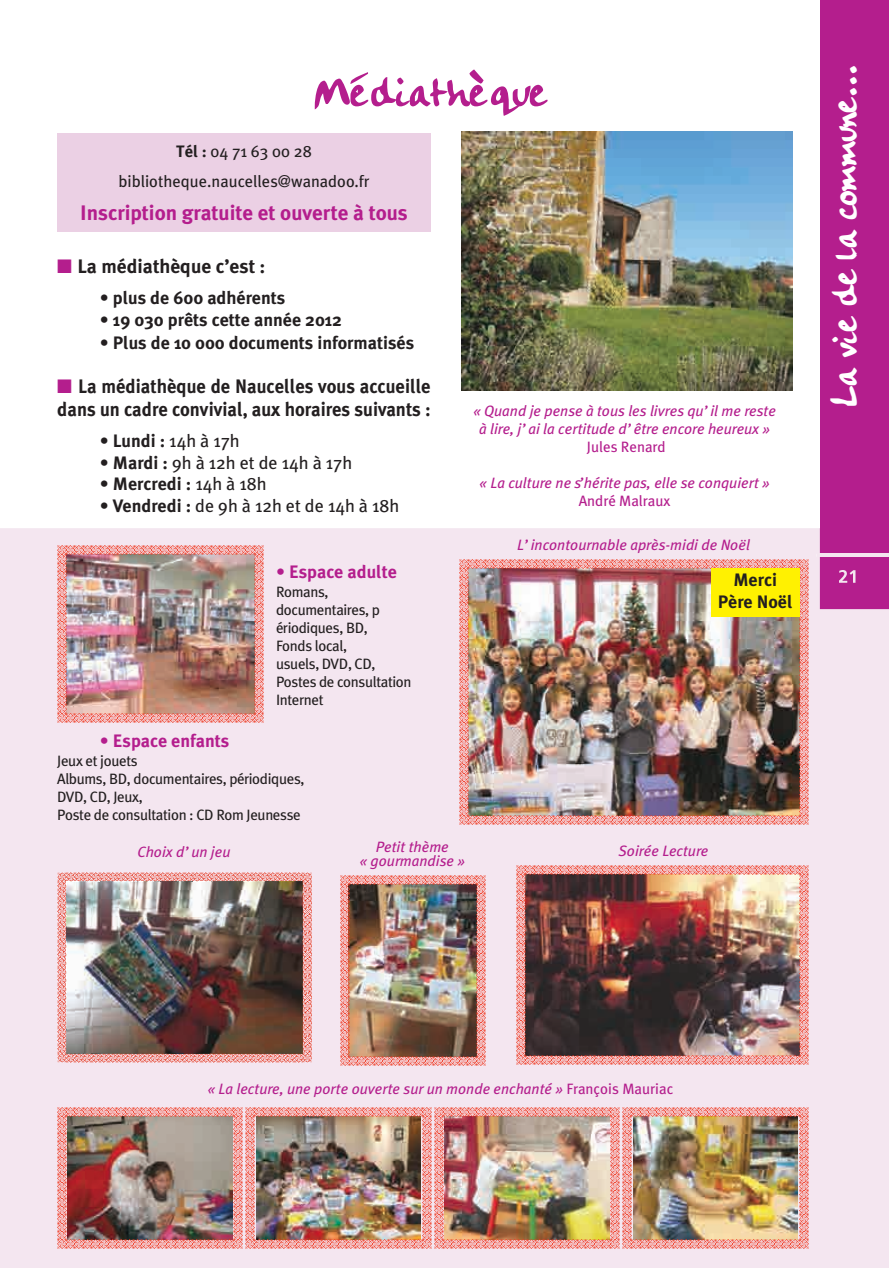
<style>
.page{position:relative;width:889px;height:1268px;background:#fff}
.page>*{position:absolute;margin:0;border:0;box-sizing:border-box;transform-origin:0 0}
.t1{font:52.5px "City Art Script SSK";color:#b41e8d}
.t2{font:45px "City Art Script SSK";letter-spacing:-.01em;color:#fff}
.t3{font:700 21px "Meta Plus";color:#b41e8d}
.t4{font:700 19.5px/22.5px "Meta Plus";color:#231f20;scale:.95 1}
.t5{font:700 19.5px "Meta Plus";color:#231f20}
.t6{font:700 18px/21.6px "Meta Plus";color:#231f20;text-align:center}
.t7{font:18px "Meta Plus";color:#231f20}
.t8{font:700 18px "Meta Plus";color:#b41e8d}
.t9{font:16.5px/30px "Meta Plus";color:#231f20;text-align:center}
.t10{font:italic 15px/18px "Meta Plus";color:#b41e8d;text-align:center}
.t11{font:15px/18px "Meta Plus";letter-spacing:-.025em;color:#231f20}
.t12{font:15px "Meta Plus";color:#b41e8d}
.s1{font-weight:700}
.s2{color:#b41e8d}
.s3{font-weight:400}
.s4{font-style:normal}
</style>
<div class="page">
<div style="left:819px;top:0;width:69px;height:609px;background:#b41e8d"></div>
<div style="left:0;top:528px;width:888px;height:740px;background:#f4e6f0"></div>
<svg style="left:819px;top:528px;width:69px;height:81px"></svg>
<hr style="left:816px;top:554px;width:72px;height:3px;background:#f4e6f0">
<div style="left:57px;top:133px;width:373px;height:98px;background:#ebd0e4"></div>
<img style="left:461px;top:131px;width:330px;height:259px">
<img style="left:57px;top:546px;width:206px;height:176px">
<img style="left:459px;top:560px;width:349px;height:265px">
<div style="left:710px;top:569px;width:89px;height:48px;background:#fff101"></div>
<img style="left:57px;top:872px;width:255px;height:190px">
<img style="left:340px;top:875px;width:145px;height:190px">
<img style="left:516px;top:865px;width:291px;height:199px">
<img style="left:57px;top:1108px;width:750px;height:140px">
<h1 class="t1" style="left:312px;top:58px;width:236px">Médiathèque</h1>
<p class="t9" style="left:118px;top:137px;width:252px"><span class="s1">Tél :</span> 04 71 63 00 28 bibliotheque.naucelles@wanadoo.fr</p>
<h3 class="t3" style="left:80px;top:201px;width:329px">Inscription gratuite et ouverte à tous</h3>
<h3 class="t5" style="left:57px;top:255px;width:210px"><span class="s2">■</span> La médiathèque c’est :</h3>
<p class="t6" style="left:100px;top:287px;width:187px">• plus de 600 adhérents</p>
<p class="t6" style="left:100px;top:309px;width:243px">• 19 030 prêts cette année 2012</p>
<p class="t6" style="left:100px;top:332px;width:316px">• Plus de 10 000 documents informatisés</p>
<h3 class="t4" style="left:57px;top:375px;width:394px"><span class="s2">■</span> La médiathèque de Naucelles vous accueille dans un cadre convivial, aux horaires suivants :</h3>
<p class="t6" style="left:100px;top:430px;width:141px">• Lundi : <span class="s3">14h à 17h</span></p>
<p class="t7" style="left:100px;top:452px;width:254px"><span class="s1">• Mardi :</span> 9h à 12h et de 14h à 17h</p>
<p class="t6" style="left:100px;top:473px;width:168px">• Mercredi : <span class="s3">14h à 18h</span></p>
<p class="t7" style="left:100px;top:495px;width:301px"><span class="s1">• Vendredi :</span> de 9h à 12h et de 14h à 18h</p>
<p class="t8" style="left:276px;top:561px;width:122px">• Espace adulte</p>
<p class="t11" style="left:276px;top:583px;width:137px">Romans, documentaires, p ériodiques, BD,<br>Fonds local,<br>usuels, DVD, CD,<br>Postes de consultation<br>Internet</p>
<p class="t8" style="left:100px;top:730px;width:131px">• Espace enfants</p>
<p class="t11" style="left:57px;top:752px;width:248px">Jeux et jouets<br>Albums, BD, documentaires, périodiques,<br>DVD, CD, Jeux,<br>Poste de consultation : CD Rom Jeunesse</p>
<p class="t10" style="left:473px;top:401px;width:304px">« Quand je pense à tous les livres qu’il me reste à lire, j’ai la certitude d’être encore heureux »</p>
<p class="t12" style="left:586px;top:438px;width:80px">Jules Renard</p>
<p class="t10" style="left:479px;top:473px;width:292px">« La culture ne s’hérite pas, elle se conquiert »</p>
<p class="t12" style="left:578px;top:492px;width:93px">André Malraux</p>
<p class="t10" style="left:517px;top:536px;width:234px">L’incontournable après-midi de Noël</p>
<p class="t6" style="left:717px;top:569px;width:76px">Merci<br>Père Noël</p>
<p class="t10" style="left:137px;top:843px;width:94px">Choix d’un jeu</p>
<p class="t10" style="left:359px;top:839px;width:107px;line-height:14.2px">Petit thème<br>« gourmandise »</p>
<p class="t10" style="left:618px;top:841px;width:91px">Soirée Lecture</p>
<h2 class="t2" style="left:814px;top:408px;width:345px;rotate:-90deg">La vie de la commune...</h2>
<p class="t10" style="left:207px;top:1079px;width:467px">« La lecture, une porte ouverte sur un monde enchanté » <span class="s4">François Mauriac</span></p>
</div>
